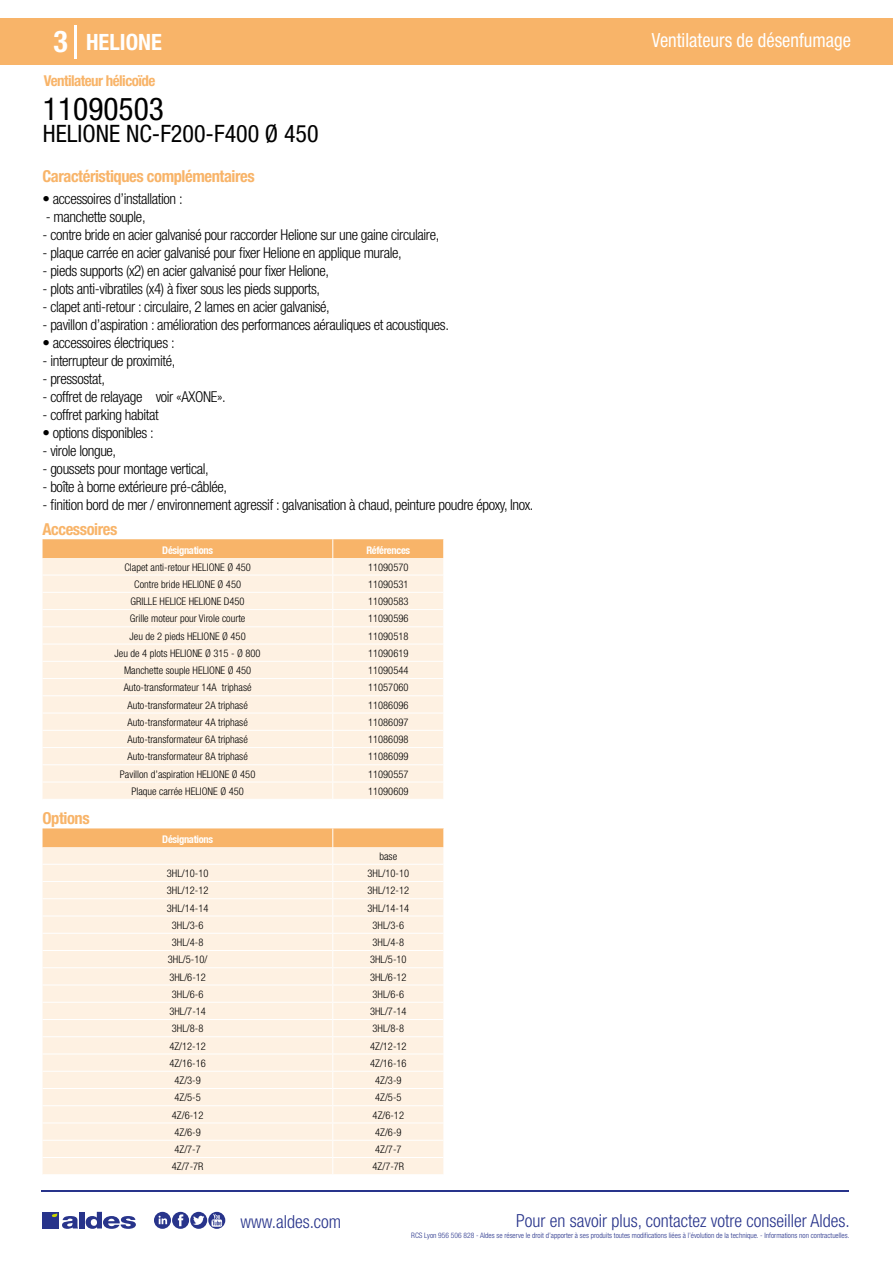
<style>
.page{position:relative;width:893px;height:1263px;background:#fff}
.page>*{position:absolute;margin:0;border:0;box-sizing:border-box;transform-origin:0 0}
.t1{font:condensed 31.5px "Helvetica Neue LT Std";color:#000}
.t2{font:700 condensed 30px "Helvetica Neue LT Std";color:#fff}
.t3{font:condensed 24px "Helvetica Neue LT Std";color:#000}
.t4{font:700 condensed 22.5px "Helvetica Neue LT Std";color:#fff}
.t5{font:condensed 19.5px "Helvetica Neue LT Std";color:#fff;scale:.95 1}
.t6{font:300 condensed 18px "Helvetica Neue";color:#28348b}
.t7{font:700 condensed 16.5px "Helvetica Neue LT Std";letter-spacing:-.025em;color:#f8b469}
.t8{font:300 condensed 15px "Helvetica Neue LT Std";letter-spacing:-.025em;color:#000}
.t9{font:700 condensed 15px "Helvetica Neue LT Std";letter-spacing:-.035em;color:#f8b469}
.t10{font:300 condensed 10.5px "Helvetica Neue";color:#000}
.t11{font:700 condensed 10.5px "Helvetica Neue";letter-spacing:-.03em;color:#fff}
.t12{font:300 condensed 7.5px "Helvetica Neue";color:#28348b}
</style>
<div class="page">
<div style="left:0;top:18px;width:893px;height:46px;background:#f8b469"></div>
<hr style="left:74px;top:25px;width:2px;height:33px;background:#fff">
<hr style="left:41px;top:1190px;width:808px;height:1px;background:#28348b">
<svg style="left:154px;top:1212px;width:71px;height:17px"></svg>
<div style="left:42px;top:1212px;width:17px;height:16px;background:#28348b"></div>
<div style="left:79px;top:1212px;width:5px;height:16px;background:#28348b"></div>
<svg style="left:86px;top:1212px;width:50px;height:17px"></svg>
<svg style="left:52px;top:1213px;width:26px;height:16px"></svg>
<svg style="left:43px;top:539px;width:401px;height:260px;background:#fdedda"></svg>
<svg style="left:43px;top:828px;width:401px;height:346px;background:#fdeedd"></svg>
<h2 class="t2" style="left:54px;top:24px;width:16px">3</h2>
<h3 class="t4" style="left:86px;top:28px;width:77px">HELIONE</h3>
<h3 class="t5" style="left:652px;top:29px;width:211px">Ventilateurs de désenfumage</h3>
<h3 class="t9" style="left:44px;top:71px;width:113px">Ventilateur hélicoïde</h3>
<h1 class="t1" style="left:43px;top:91px;width:122px">11090503</h1>
<h3 class="t3" style="left:43px;top:120px;width:277px">HELIONE NC-F200-F400 Ø 450</h3>
<h3 class="t7" style="left:43px;top:166px;width:214px">Caractéristiques complémentaires</h3>
<h3 class="t8" style="left:43px;top:190px;width:142px">• accessoires d’installation :</h3>
<h3 class="t8" style="left:46px;top:208px;width:101px">- manchette souple,</h3>
<h3 class="t8" style="left:43px;top:226px;width:398px">- contre bride en acier galvanisé pour raccorder Helione sur une gaine circulaire,</h3>
<h3 class="t8" style="left:43px;top:244px;width:361px">- plaque carrée en acier galvanisé pour fixer Helione en applique murale,</h3>
<h3 class="t8" style="left:43px;top:262px;width:288px">- pieds supports (x2) en acier galvanisé pour fixer Helione,</h3>
<h3 class="t8" style="left:43px;top:280px;width:279px">- plots anti-vibratiles (x4) à fixer sous les pieds supports,</h3>
<h3 class="t8" style="left:43px;top:298px;width:289px">- clapet anti-retour : circulaire, 2 lames en acier galvanisé,</h3>
<h3 class="t8" style="left:43px;top:316px;width:408px">- pavillon d’aspiration : amélioration des performances aérauliques et acoustiques.</h3>
<h3 class="t8" style="left:43px;top:334px;width:134px">• accessoires électriques :</h3>
<h3 class="t8" style="left:43px;top:352px;width:134px">- interrupteur de proximité,</h3>
<h3 class="t8" style="left:43px;top:370px;width:64px">- pressostat,</h3>
<h3 class="t8" style="left:43px;top:388px;width:185px">- coffret de relayage ➡ voir «AXONE».</h3>
<h3 class="t8" style="left:43px;top:406px;width:118px">- coffret parking habitat</h3>
<h3 class="t8" style="left:43px;top:424px;width:113px">• options disponibles :</h3>
<h3 class="t8" style="left:43px;top:442px;width:75px">- virole longue,</h3>
<h3 class="t8" style="left:43px;top:460px;width:168px">- goussets pour montage vertical,</h3>
<h3 class="t8" style="left:43px;top:478px;width:186px">- boîte à borne extérieure pré-câblée,</h3>
<h3 class="t8" style="left:43px;top:496px;width:493px">- finition bord de mer / environnement agressif : galvanisation à chaud, peinture poudre époxy, Inox.</h3>
<h3 class="t7" style="left:43px;top:519px;width:76px">Accessoires</h3>
<p class="t11" style="left:162px;top:544px;width:52px">Désignations</p>
<p class="t11" style="left:366px;top:544px;width:45px">Références</p>
<p class="t10" style="left:124px;top:561px;width:128px">Clapet anti-retour HELIONE Ø 450</p>
<p class="t10" style="left:368px;top:561px;width:42px">11090570</p>
<p class="t10" style="left:134px;top:578px;width:108px">Contre bride HELIONE Ø 450</p>
<p class="t10" style="left:368px;top:578px;width:42px">11090531</p>
<p class="t10" style="left:131px;top:595px;width:116px">GRILLE HELICE HELIONE D450</p>
<p class="t10" style="left:368px;top:595px;width:42px">11090583</p>
<p class="t10" style="left:130px;top:613px;width:117px">Grille moteur pour Virole courte</p>
<p class="t10" style="left:368px;top:613px;width:42px">11090596</p>
<p class="t10" style="left:130px;top:630px;width:118px">Jeu de 2 pieds HELIONE Ø 450</p>
<p class="t10" style="left:368px;top:630px;width:42px">11090518</p>
<p class="t10" style="left:115px;top:647px;width:148px">Jeu de 4 plots HELIONE Ø 315 - Ø 800</p>
<p class="t10" style="left:368px;top:647px;width:42px">11090619</p>
<p class="t10" style="left:124px;top:664px;width:129px">Manchette souple HELIONE Ø 450</p>
<p class="t10" style="left:368px;top:664px;width:42px">11090544</p>
<p class="t10" style="left:124px;top:682px;width:129px">Auto-transformateur 14A triphasé</p>
<p class="t10" style="left:368px;top:682px;width:42px">11057060</p>
<p class="t10" style="left:127px;top:699px;width:122px">Auto-transformateur 2A triphasé</p>
<p class="t10" style="left:368px;top:699px;width:42px">11086096</p>
<p class="t10" style="left:127px;top:716px;width:122px">Auto-transformateur 4A triphasé</p>
<p class="t10" style="left:368px;top:716px;width:42px">11086097</p>
<p class="t10" style="left:127px;top:733px;width:122px">Auto-transformateur 6A triphasé</p>
<p class="t10" style="left:368px;top:733px;width:42px">11086098</p>
<p class="t10" style="left:127px;top:751px;width:122px">Auto-transformateur 8A triphasé</p>
<p class="t10" style="left:368px;top:751px;width:42px">11086099</p>
<p class="t10" style="left:120px;top:768px;width:137px">Pavillon d’aspiration HELIONE Ø 450</p>
<p class="t10" style="left:368px;top:768px;width:42px">11090557</p>
<p class="t10" style="left:131px;top:785px;width:114px">Plaque carrée HELIONE Ø 450</p>
<p class="t10" style="left:368px;top:785px;width:42px">11090609</p>
<h3 class="t7" style="left:43px;top:808px;width:49px">Options</h3>
<p class="t11" style="left:162px;top:833px;width:52px">Désignations</p>
<p class="t10" style="left:379px;top:850px;width:19px">base</p>
<p class="t10" style="left:167px;top:867px;width:43px">3HL/10-10</p>
<p class="t10" style="left:368px;top:867px;width:43px">3HL/10-10</p>
<p class="t10" style="left:167px;top:884px;width:43px">3HL/12-12</p>
<p class="t10" style="left:368px;top:884px;width:43px">3HL/12-12</p>
<p class="t10" style="left:167px;top:902px;width:43px">3HL/14-14</p>
<p class="t10" style="left:368px;top:902px;width:43px">3HL/14-14</p>
<p class="t10" style="left:172px;top:919px;width:33px">3HL/3-6</p>
<p class="t10" style="left:373px;top:919px;width:33px">3HL/3-6</p>
<p class="t10" style="left:172px;top:936px;width:33px">3HL/4-8</p>
<p class="t10" style="left:373px;top:936px;width:33px">3HL/4-8</p>
<p class="t10" style="left:168px;top:953px;width:41px">3HL/5-10/</p>
<p class="t10" style="left:370px;top:953px;width:38px">3HL/5-10</p>
<p class="t10" style="left:169px;top:971px;width:38px">3HL/6-12</p>
<p class="t10" style="left:370px;top:971px;width:38px">3HL/6-12</p>
<p class="t10" style="left:172px;top:988px;width:33px">3HL/6-6</p>
<p class="t10" style="left:373px;top:988px;width:33px">3HL/6-6</p>
<p class="t10" style="left:169px;top:1005px;width:38px">3HL/7-14</p>
<p class="t10" style="left:370px;top:1005px;width:38px">3HL/7-14</p>
<p class="t10" style="left:172px;top:1022px;width:33px">3HL/8-8</p>
<p class="t10" style="left:373px;top:1022px;width:33px">3HL/8-8</p>
<p class="t10" style="left:169px;top:1040px;width:38px">4Z/12-12</p>
<p class="t10" style="left:370px;top:1040px;width:38px">4Z/12-12</p>
<p class="t10" style="left:169px;top:1057px;width:38px">4Z/16-16</p>
<p class="t10" style="left:370px;top:1057px;width:38px">4Z/16-16</p>
<p class="t10" style="left:174px;top:1074px;width:28px">4Z/3-9</p>
<p class="t10" style="left:375px;top:1074px;width:28px">4Z/3-9</p>
<p class="t10" style="left:174px;top:1091px;width:28px">4Z/5-5</p>
<p class="t10" style="left:375px;top:1091px;width:28px">4Z/5-5</p>
<p class="t10" style="left:172px;top:1109px;width:33px">4Z/6-12</p>
<p class="t10" style="left:373px;top:1109px;width:33px">4Z/6-12</p>
<p class="t10" style="left:174px;top:1126px;width:28px">4Z/6-9</p>
<p class="t10" style="left:375px;top:1126px;width:28px">4Z/6-9</p>
<p class="t10" style="left:174px;top:1143px;width:28px">4Z/7-7</p>
<p class="t10" style="left:375px;top:1143px;width:28px">4Z/7-7</p>
<p class="t10" style="left:172px;top:1160px;width:33px">4Z/7-7R</p>
<p class="t10" style="left:372px;top:1160px;width:33px">4Z/7-7R</p>
<h3 class="t6" style="left:240px;top:1211px;width:102px">www.aldes.com</h3>
<h3 class="t6" style="left:516px;top:1211px;width:335px">Pour en savoir plus, contactez votre conseiller Aldes.</h3>
<p class="t12" style="left:411px;top:1230px;width:440px">RCS Lyon 956 506 828 - Aldes se réserve le droit d’apporter à ses produits toutes modifications liées à l’évolution de la technique. - Informations non contractuelles.</p>
</div>
